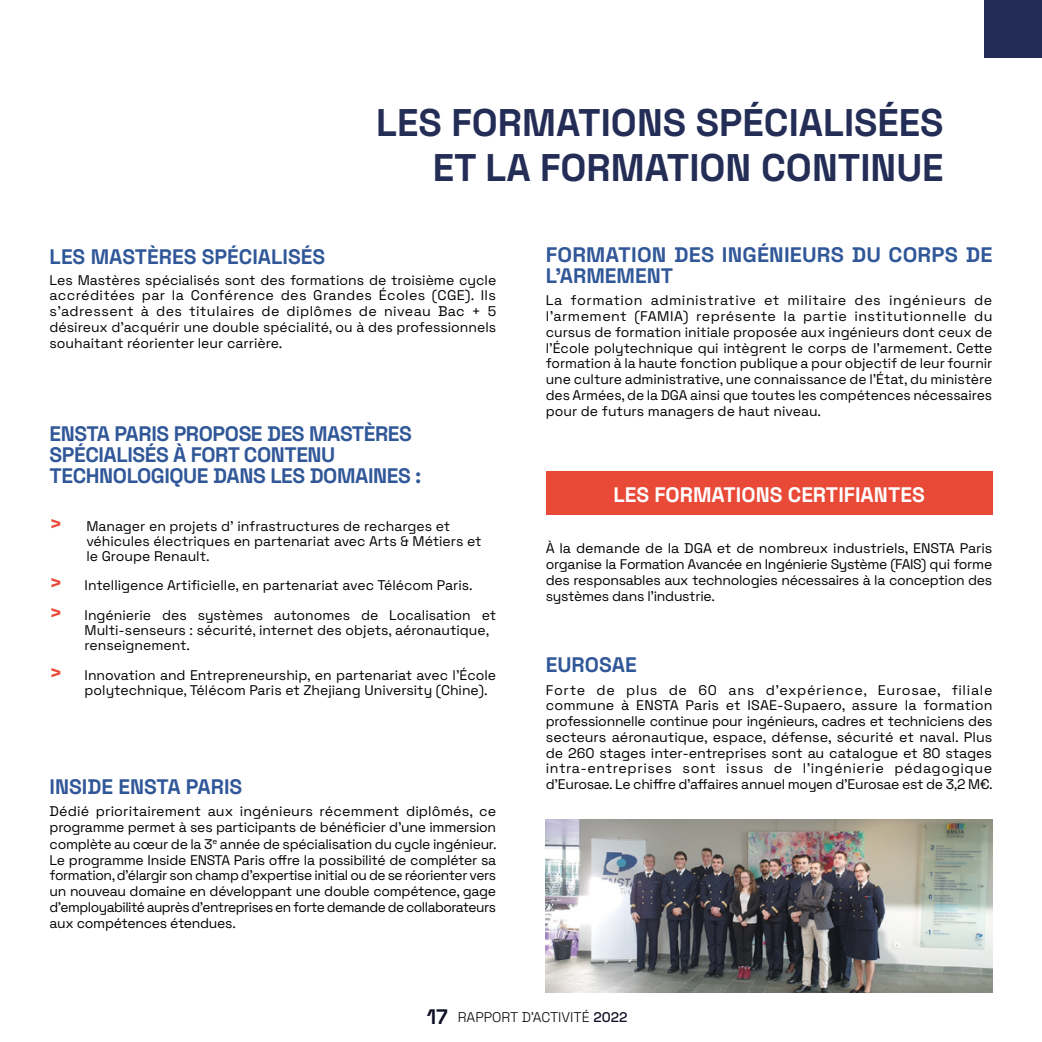
<style>
.page{position:relative;width:1042px;height:1042px;background:#fff}
.page>*{position:absolute;margin:0;border:0;box-sizing:border-box;transform-origin:0 0}
.t1{font:700 38.5px/45.5px "Space Grotesk";color:#232d56;text-align:right}
.t2{font:700 21px/21px "Space Grotesk";letter-spacing:-.02em;color:#305798}
.t3{font:700 21px "Space Grotesk";color:#305798}
.t4{font:700 21px/21px "Space Grotesk";letter-spacing:.01em;color:#305798}
.t5{font:700 21px "Space Grotesk";color:#fff}
.t6{font:14px/15.8px "Space Grotesk";color:#000;text-align:justify}
.t7{font:300 14px "Space Grotesk";color:#000}
.s1{font-weight:700;font-size:21px;color:#e94a38}
.s2{font-weight:700;font-size:21px;color:#111228}
.s3{font-weight:500;color:#111228}
</style>
<div class="page">
<div style="left:984px;top:0;width:58px;height:58px;background:#222c56"></div>
<img style="left:546px;top:819px;width:446px;height:173px">
<div style="left:546px;top:472px;width:446px;height:43px;background:#e94a38"></div>
<h1 class="t1" style="left:376px;top:97px;width:569px">LES FORMATIONS SPÉCIALISÉES<br>ET LA FORMATION CONTINUE</h1>
<h2 class="t3" style="left:50px;top:240px;width:277px">LES MASTÈRES SPÉCIALISÉS</h2>
<p class="t6" style="left:50px;top:271px;width:448px">Les Mastères spécialisés sont des formations de troisième cycle accréditées par la Conférence des Grandes Écoles (CGE). Ils s’adressent à des titulaires de diplômes de niveau Bac + 5 désireux d’acquérir une double spécialité, ou à des professionnels souhaitant réorienter leur carrière.</p>
<h2 class="t2" style="left:50px;top:422px;width:373px">ENSTA PARIS PROPOSE DES MASTÈRES<br>SPÉCIALISÉS À FORT CONTENU<br>TECHNOLOGIQUE DANS LES DOMAINES :</h2>
<p class="t6" style="left:86px;top:518px;width:396px;line-height:14.9px;text-align:left;text-indent:-37px"><span class="s1">&gt;</span> Manager en projets d’ infrastructures de recharges et véhicules électriques en partenariat avec Arts &amp; Métiers et le Groupe Renault.</p>
<p class="t6" style="left:50px;top:570px;width:448px;line-height:29.8px"><span class="s1">&gt;</span> Intelligence Artificielle, en partenariat avec Télécom Paris.<br><span class="s1">&gt;</span> Ingénierie des systèmes autonomes de Localisation et</p>
<p class="t6" style="left:85px;top:622px;width:406px;line-height:14.9px">Multi-senseurs : sécurité, internet des objets, aéronautique, renseignement.</p>
<p class="t6" style="left:85px;top:666px;width:413px;line-height:14.9px;text-indent:-35px"><span class="s1">&gt;</span> Innovation and Entrepreneurship, en partenariat avec l’École polytechnique, Télécom Paris et Zhejiang University (Chine).</p>
<h2 class="t3" style="left:50px;top:770px;width:194px">INSIDE ENSTA PARIS</h2>
<p class="t6" style="left:50px;top:802px;width:448px">Dédié prioritairement aux ingénieurs récemment diplômés, ce programme permet à ses participants de bénéficier d’une immersion complète au cœur de la 3<sup>e</sup> année de spécialisation du cycle ingénieur.<br>Le programme Inside ENSTA Paris offre la possibilité de compléter sa formation, d’élargir son champ d’expertise initial ou de se réorienter vers un nouveau domaine en développant une double compétence, gage d’employabilité auprès d’entreprises en forte demande de collaborateurs aux compétences étendues.</p>
<h2 class="t4" style="left:546px;top:242px;width:448px">FORMATION DES INGÉNIEURS DU CORPS DE<br>L’ARMEMENT</h2>
<p class="t6" style="left:546px;top:292px;width:448px">La formation administrative et militaire des ingénieurs de l’armement (FAMIA) représente la partie institutionnelle du cursus de formation initiale proposée aux ingénieurs dont ceux de l’École polytechnique qui intègrent le corps de l’armement. Cette formation à la haute fonction publique a pour objectif de leur fournir une culture administrative, une connaissance de l’État, du ministère des Armées, de la DGA ainsi que toutes les compétences nécessaires pour de futurs managers de haut niveau.</p>
<h2 class="t5" style="left:613px;top:478px;width:313px">LES FORMATIONS CERTIFIANTES</h2>
<p class="t6" style="left:546px;top:540px;width:448px">À la demande de la DGA et de nombreux industriels, ENSTA Paris organise la Formation Avancée en Ingénierie Système (FAIS) qui forme des responsables aux technologies nécessaires à la conception des systèmes dans l’industrie.</p>
<h2 class="t3" style="left:546px;top:648px;width:92px">EUROSAE</h2>
<p class="t6" style="left:546px;top:681px;width:448px">Forte de plus de 60 ans d’expérience, Eurosae, filiale commune à ENSTA Paris et ISAE-Supaero, assure la formation professionnelle continue pour ingénieurs, cadres et techniciens des secteurs aéronautique, espace, défense, sécurité et naval. Plus de 260 stages inter-entreprises sont au catalogue et 80 stages intra-entreprises sont issus de l’ingénierie pédagogique d’Eurosae. Le chiffre d’affaires annuel moyen d’Eurosae est de 3,2 M€.</p>
<p class="t7" style="left:427px;top:1006px;width:202px"><span class="s2">17</span> RAPPORT D’ACTIVITÉ <span class="s3">2022</span></p>
</div>
